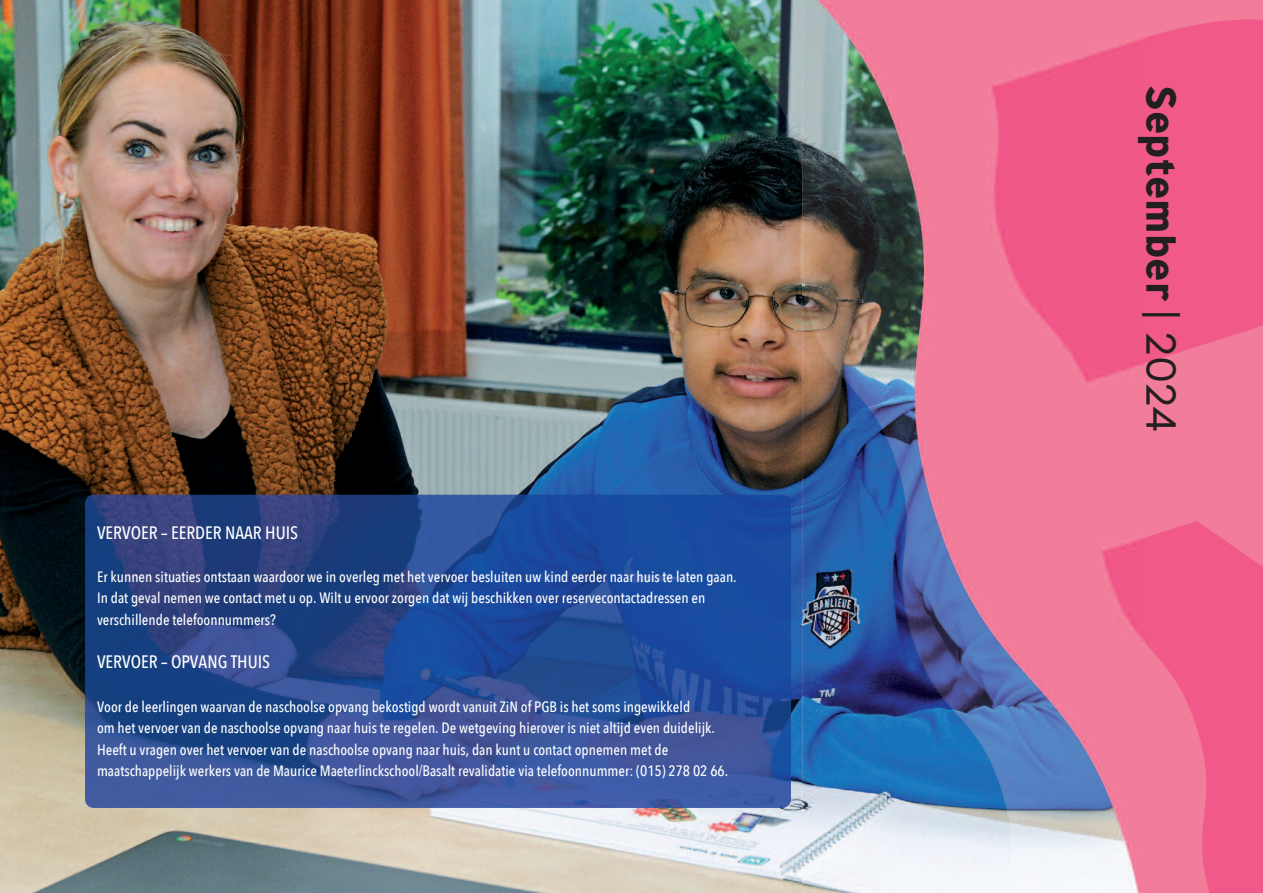
<style>
.page{position:relative;width:1263px;height:893px;background:#fff}
.page>*{position:absolute;margin:0;border:0;box-sizing:border-box;transform-origin:0 0}
.t1{font:700 42px "Ministry";color:#231f20}
.t2{font:500 18px "Avenir Next Condensed";color:#fff}
.t3{font:500 15px/21.6px "Avenir Next Condensed";color:#fff}
.s1{font-weight:300}
</style>
<div class="page">
<img style="left:0;top:0;width:705px;height:893px">
<img style="left:705px;top:0;width:558px;height:893px">
<img style="left:85px;top:495px;width:9px;height:313px">
<img style="left:782px;top:495px;width:9px;height:313px">
<p class="t2" style="left:97px;top:521px;width:203px">VERVOER – EERDER NAAR HUIS</p>
<p class="t3" style="left:97px;top:566px;width:641px">Er kunnen situaties ontstaan waardoor we in overleg met het vervoer besluiten uw kind eerder naar huis te laten gaan.<br>In dat geval nemen we contact met u op. Wilt u ervoor zorgen dat wij beschikken over reservecontactadressen en verschillende telefoonnummers?</p>
<p class="t2" style="left:97px;top:650px;width:175px">VERVOER – OPVANG THUIS</p>
<p class="t3" style="left:97px;top:696px;width:633px">Voor de leerlingen waarvan de naschoolse opvang bekostigd wordt vanuit ZiN of PGB is het soms ingewikkeld<br>om het vervoer van de naschoolse opvang naar huis te regelen. De wetgeving hierover is niet altijd even duidelijk.<br>Heeft u vragen over het vervoer van de naschoolse opvang naar huis, dan kunt u contact opnemen met de maatschappelijk werkers van de Maurice Maeterlinckschool/Basalt revalidatie via telefoonnummer: (015) 278 02 66.</p>
<h1 class="t1" style="left:1178px;top:85px;width:349px;rotate:90deg">September <span class="s1">| 2024</span></h1>
</div>
